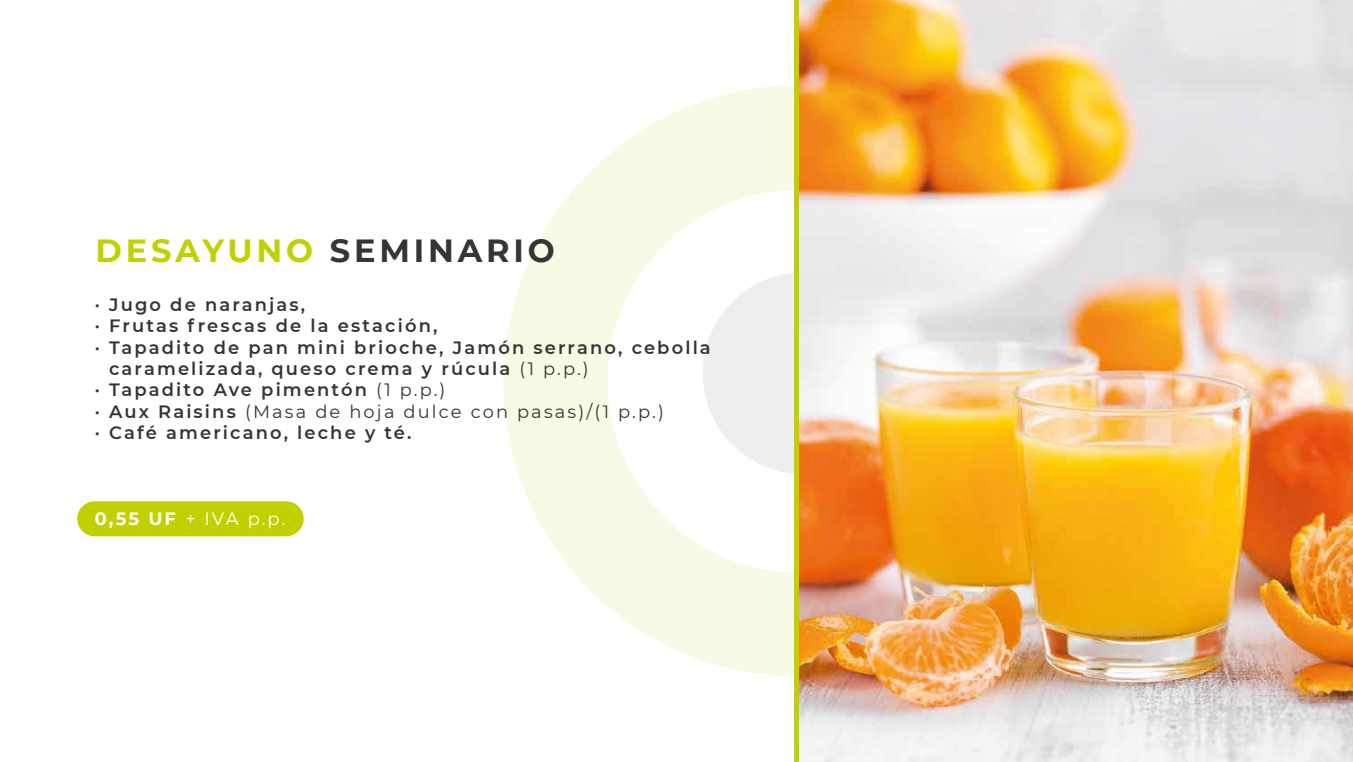
<style>
.page{position:relative;width:1353px;height:762px;background:#fff}
.page>*{position:absolute;margin:0;border:0;box-sizing:border-box;transform-origin:0 0}
.t1{font:700 32px "Montserrat";letter-spacing:.12em;color:#353535}
.t2{font:600 17.88px "Montserrat";letter-spacing:.12em;color:#353535}
.t3{font:17.88px "Montserrat";letter-spacing:.12em;color:#353535}
.t4{font:17.88px "Montserrat";color:#fff}
.s1{color:#c1d100}
.s2{font-weight:400}
.s3{font-weight:600}
.s4{font-weight:700}
</style>
<div class="page">
<div style="left:77px;top:501px;width:227px;height:35px;background:#c1d100;border-radius:18px"></div>
<svg style="left:503px;top:85px;width:291px;height:592px;fill:#f8fae6"></svg>
<svg style="left:701px;top:273px;width:93px;height:201px"></svg>
<img style="left:798px;top:0;width:554px;height:762px">
<hr style="left:794px;top:0;width:4px;height:762px;background:#c1d100">
<h1 class="t1" style="left:96px;top:228px;width:461px"><span class="s1">DESAYUNO</span> SEMINARIO</h1>
<p class="t2" style="left:95px;top:292px;width:212px">· Jugo de naranjas,</p>
<p class="t2" style="left:95px;top:313px;width:344px">· Frutas frescas de la estación,</p>
<p class="t2" style="left:95px;top:334px;width:617px">· Tapadito de pan mini brioche, Jamón serrano, cebolla</p>
<p class="t2" style="left:109px;top:356px;width:481px">caramelizada, queso crema y rúcula <span class="s2">(1 p.p.)</span></p>
<p class="t2" style="left:95px;top:377px;width:352px">· Tapadito Ave pimentón <span class="s2">(1 p.p.)</span></p>
<p class="t3" style="left:95px;top:399px;width:570px"><span class="s3">· Aux Raisins</span> (Masa de hoja dulce con pasas)/(1 p.p.)</p>
<p class="t2" style="left:95px;top:420px;width:318px">· Café americano, leche y té.</p>
<p class="t4" style="left:95px;top:506px;width:192px"><span class="s4">0,55 UF</span> + IVA p.p.</p>
</div>
